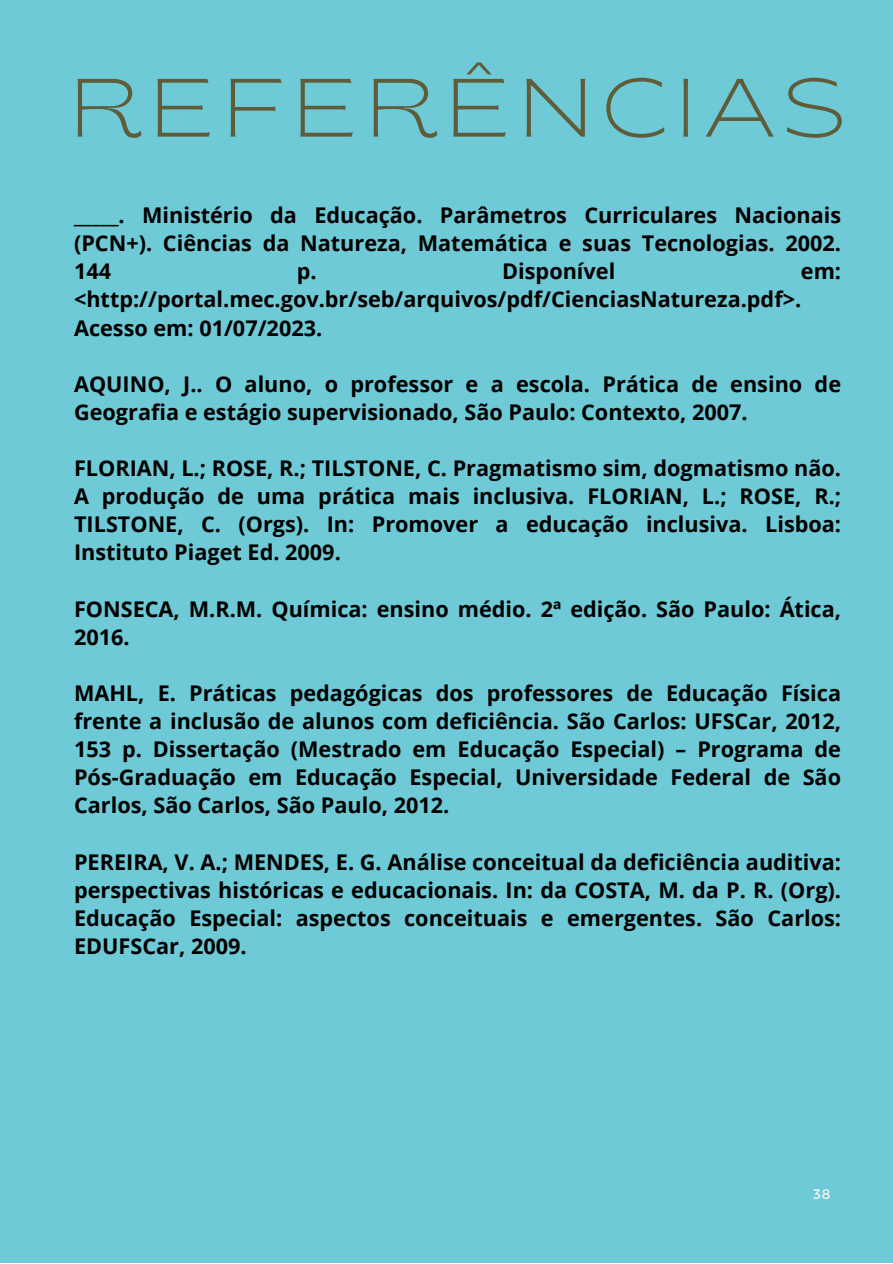
<style>
.page{position:relative;width:893px;height:1264px;background:#fff}
.page>*{position:absolute;margin:0;border:0;box-sizing:border-box;transform-origin:0 0}
.t1{font:200 semi-expanded 82.5px "Brice";letter-spacing:.08em;color:#5f5c39}
.t2{font:700 21.6px/28px "Open Sans";color:#000;text-align:justify}
.t3{font:13.8px "Montserrat";color:#f5f5ef}
</style>
<div class="page">
<div style="left:0;top:0;width:892px;height:1262px;background:#6ecad6"></div>
<p class="t1" style="left:69px;top:75px;width:779px">REFERÊNCIAS</p>
<p class="t2" style="left:74px;top:201px;width:768px">_____. Ministério da Educação. Parâmetros Curriculares Nacionais (PCN+). Ciências da Natureza, Matemática e suas Tecnologias. 2002.<br>144</p>
<p class="t2" style="left:297px;top:257px;width:21px">p.</p>
<p class="t2" style="left:502px;top:257px;width:114px">Disponível</p>
<p class="t2" style="left:74px;top:257px;width:768px;text-align:left;text-indent:726px">em: &lt;http://portal.mec.gov.br/seb/arquivos/pdf/CienciasNatureza.pdf&gt;.<br>Acesso em: 01/07/2023.</p>
<p class="t2" style="left:74px;top:369px;width:768px">AQUINO, J.. O aluno, o professor e a escola. Prática de ensino de<br>Geografia e estágio supervisionado, São Paulo: Contexto, 2007.</p>
<p class="t2" style="left:74px;top:453px;width:768px">FLORIAN, L.; ROSE, R.; TILSTONE, C. Pragmatismo sim, dogmatismo não.<br>A produção de uma prática mais inclusiva. FLORIAN, L.; ROSE, R.; TILSTONE, C. (Orgs). In: Promover a educação inclusiva. Lisboa:<br>Instituto Piaget Ed. 2009.</p>
<p class="t2" style="left:74px;top:594px;width:768px">FONSECA, M.R.M. Química: ensino médio. 2ª edição. São Paulo: Ática,<br>2016.</p>
<p class="t2" style="left:74px;top:678px;width:768px">MAHL, E. Práticas pedagógicas dos professores de Educação Física frente a inclusão de alunos com deficiência. São Carlos: UFSCar, 2012, 153 p. Dissertação (Mestrado em Educação Especial) – Programa de Pós-Graduação em Educação Especial, Universidade Federal de São Carlos, São Carlos, São Paulo, 2012.</p>
<p class="t2" style="left:74px;top:847px;width:768px">PEREIRA, V. A.; MENDES, E. G. Análise conceitual da deficiência auditiva: perspectivas históricas e educacionais. In: da COSTA, M. da P. R. (Org).<br>Educação Especial: aspectos conceituais e emergentes. São Carlos:<br>EDUFSCar, 2009.</p>
<p class="t3" style="left:813px;top:1184px;width:19px">38</p>
</div>
